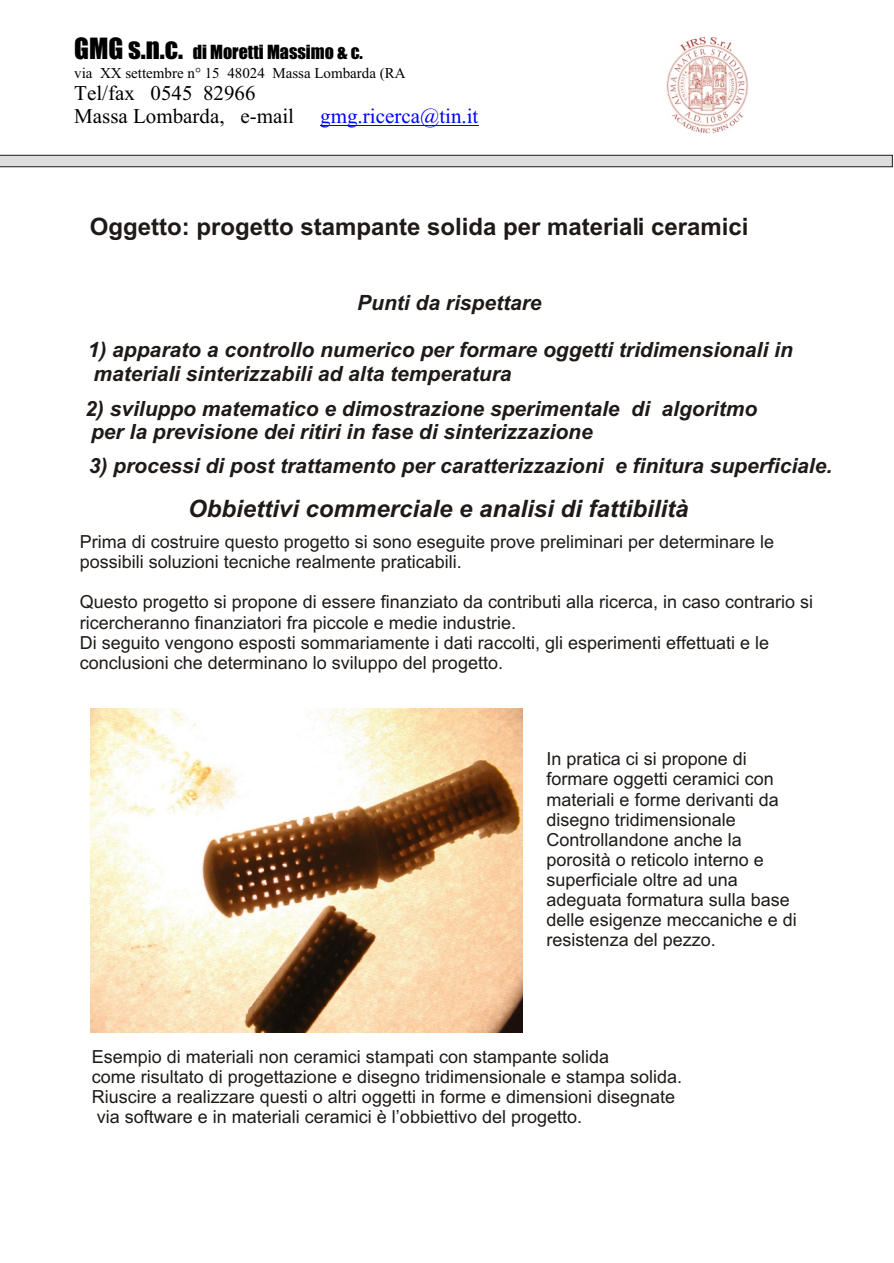
<style>
.page{position:relative;width:894px;height:1263px;background:#fff}
.page>*{position:absolute;margin:0;border:0;box-sizing:border-box;transform-origin:0 0}
.t1{font:700 24px "Arial";color:#1f1a17}
.t2{font:italic 700 24px "Arial";color:#1f1a17}
.t3{font:italic 700 21px/23.4px "Arial";color:#1f1a17}
.t4{font:21px/23.2px "Times New Roman";color:#000}
.t5{font:18px/20.1px "Arial";color:#1f1a17}
.t6{font:18px "Impact";color:#000}
.t7{font:15px "Times New Roman";color:#000}
.s1{font-size:27px}
.s2{color:#00f}
</style>
<div class="page">
<svg style="left:0;top:155px;width:893px;height:12px"></svg>
<hr style="left:320px;top:125px;width:158px;height:1px;background:#00f">
<img style="left:666px;top:36px;width:83px;height:98px">
<img style="left:90px;top:708px;width:432px;height:324px">
<p class="t6" style="left:74px;top:44px;width:290px"><span class="s1">GMG s.n.c.</span> di Moretti Massimo &amp; c.</p>
<p class="t7" style="left:74px;top:67px;width:333px">via XX settembre n° 15 48024 Massa Lombarda (RA</p>
<p class="t4" style="left:74px;top:83px;width:406px">Tel/fax 0545 82966<br>Massa Lombarda, e-mail <span class="s2">gmg.ricerca@tin.it</span></p>
<h1 class="t1" style="left:90px;top:217px;width:660px">Oggetto: progetto stampante solida per materiali ceramici</h1>
<p class="t3" style="left:357px;top:292px;width:186px">Punti da rispettare</p>
<p class="t3" style="left:88px;top:340px;width:707px">1) apparato a controllo numerico per formare oggetti tridimensionali in materiali sinterizzabili ad alta temperatura</p>
<p class="t3" style="left:85px;top:399px;width:674px">2) sviluppo matematico e dimostrazione sperimentale di algoritmo per la previsione dei ritiri in fase di sinterizzazione</p>
<p class="t3" style="left:89px;top:456px;width:745px">3) processi di post trattamento per caratterizzazioni e finitura superficiale.</p>
<h1 class="t2" style="left:188px;top:499px;width:502px">Obbiettivi commerciale e analisi di fattibilità</h1>
<p class="t5" style="left:80px;top:533px;width:696px">Prima di costruire questo progetto si sono eseguite prove preliminari per determinare le possibili soluzioni tecniche realmente praticabili.</p>
<p class="t5" style="left:80px;top:594px;width:735px">Questo progetto si propone di essere finanziato da contributi alla ricerca, in caso contrario si ricercheranno finanziatori fra piccole e medie industrie.<br>Di seguito vengono esposti sommariamente i dati raccolti, gli esperimenti effettuati e le conclusioni che determinano lo sviluppo del progetto.</p>
<p class="t5" style="left:547px;top:751px;width:252px">In pratica ci si propone di formare oggetti ceramici con materiali e forme derivanti da disegno tridimensionale<br>Controllandone anche la porosità o reticolo interno e superficiale oltre ad una adeguata formatura sulla base delle esigenze meccaniche e di resistenza del pezzo.</p>
<p class="t5" style="left:92px;top:1048px;width:592px">Esempio di materiali non ceramici stampati con stampante solida<br>come risultato di progettazione e disegno tridimensionale e stampa solida.<br>Riuscire a realizzare questi o altri oggetti in forme e dimensioni disegnate via software e in materiali ceramici è l’obbiettivo del progetto.</p>
</div>
